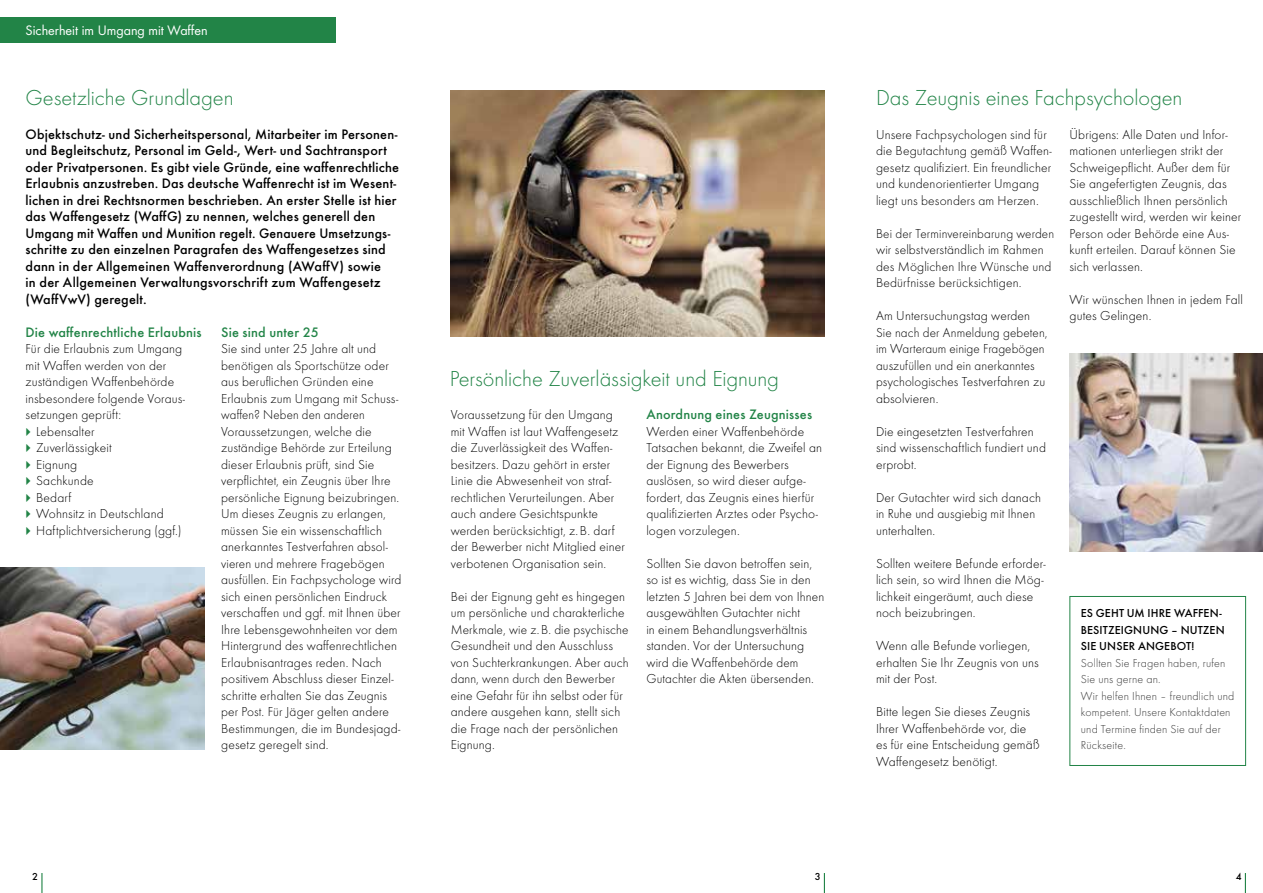
<style>
.page{position:relative;width:1263px;height:893px;background:#fff}
.page>*{position:absolute;margin:0;border:0;box-sizing:border-box;transform-origin:0 0}
.t1{font:300 22.5px "Futura";letter-spacing:-.005em;color:#228447}
.t2{font:500 14.25px/16.5px "Futura";letter-spacing:.015em;color:#000}
.t3{font:500 14.25px "Futura";letter-spacing:.015em;color:#228447}
.t4{font:14.25px "Futura Boo";color:#fff}
.t5{font:300 13.5px/16.5px "Futura";letter-spacing:.01em;color:#000}
.t6{font:300 12px/16.5px "Futura";letter-spacing:.015em;color:#393939}
.t7{font:500 12px/16.5px "Futura";letter-spacing:.01em;color:#000}
.t8{font:500 10.5px "Futura";color:#000}
</style>
<div class="page">
<div style="left:0;top:17px;width:336px;height:25px;background:#228447"></div>
<div style="left:1069px;top:596px;width:177px;height:170px;border:1px solid #228447"></div>
<svg style="left:824px;top:873px;width:1px;height:20px"></svg>
<svg style="left:1245px;top:873px;width:1px;height:20px"></svg>
<img style="left:0;top:568px;width:204px;height:181px">
<img style="left:451px;top:90px;width:374px;height:247px">
<img style="left:1069px;top:353px;width:194px;height:198px">
<hr style="left:41px;top:873px;width:2px;height:20px;background:#228447">
<p class="t4" style="left:26px;top:20px;width:184px">Sicherheit im Umgang mit Waffen</p>
<h1 class="t1" style="left:26px;top:83px;width:210px">Gesetzliche Grundlagen</h1>
<p class="t2" style="left:26px;top:126px;width:375px">Objektschutz- und Sicherheitspersonal, Mitarbeiter im Personen&shy;und Begleitschutz, Personal im Geld-, Wert- und Sachtransport oder Privatpersonen. Es gibt viele Gründe, eine waffenrechtliche Erlaubnis anzustreben. Das deutsche Waffenrecht ist im Wesent&shy;lichen in drei Rechtsnormen beschrieben. An erster Stelle ist hier das Waffengesetz (WaffG) zu nennen, welches generell den Umgang mit Waffen und Munition regelt. Genauere Umsetzungs&shy;schritte zu den einzelnen Paragrafen des Waffengesetzes sind dann in der Allgemeinen Waffenverordnung (AWaffV) sowie<br>in der Allgemeinen Verwaltungsvorschrift zum Waffengesetz (WaffVwV) geregelt.</p>
<p class="t3" style="left:26px;top:324px;width:178px">Die waffenrechtliche Erlaubnis</p>
<p class="t5" style="left:26px;top:340px;width:158px">Für die Erlaubnis zum Umgang</p>
<p class="t5" style="left:26px;top:357px;width:142px">mit Waffen werden von der</p>
<p class="t5" style="left:26px;top:373px;width:150px">zuständigen Waffenbehörde</p>
<p class="t5" style="left:26px;top:390px;width:161px">insbesondere folgende Voraus-</p>
<p class="t5" style="left:26px;top:406px;width:97px">setzungen geprüft:</p>
<p class="t5" style="left:36px;top:423px;width:60px">Lebensalter</p>
<p class="t5" style="left:36px;top:439px;width:77px">Zuverlässigkeit</p>
<p class="t5" style="left:36px;top:456px;width:43px">Eignung</p>
<p class="t5" style="left:36px;top:472px;width:59px">Sachkunde</p>
<p class="t5" style="left:36px;top:489px;width:37px">Bedarf</p>
<p class="t5" style="left:36px;top:505px;width:129px">Wohnsitz in Deutschland</p>
<p class="t5" style="left:36px;top:522px;width:147px">Haftplichtversicherung (ggf.)</p>
<p class="t3" style="left:221px;top:324px;width:99px">Sie sind unter 25</p>
<p class="t5" style="left:221px;top:340px;width:182px">Sie sind unter 25 Jahre alt und benötigen als Sportschütze oder aus beruflichen Gründen eine<br>Erlaubnis zum Umgang mit Schuss&shy;waffen? Neben den anderen<br>Voraussetzungen, welche die zuständige Behörde zur Erteilung dieser Erlaubnis prüft, sind Sie verpflichtet, ein Zeugnis über Ihre persönliche Eignung beizubringen.<br>Um dieses Zeugnis zu erlangen, müssen Sie ein wissenschaftlich anerkanntes Testverfahren absol&shy;vieren und mehrere Fragebögen ausfüllen. Ein Fachpsychologe wird sich einen persönlichen Eindruck verschaffen und ggf. mit Ihnen über<br>Ihre Lebensgewohnheiten vor dem<br>Hintergrund des waffenrechtlichen<br>Erlaubnisantrages reden. Nach positivem Abschluss dieser Einzel&shy;schritte erhalten Sie das Zeugnis per Post. Für Jäger gelten andere<br>Bestimmungen, die im Bundesjagd&shy;gesetz geregelt sind.</p>
<h1 class="t1" style="left:450px;top:364px;width:331px">Persönliche Zuverlässigkeit und Eignung</h1>
<p class="t5" style="left:451px;top:406px;width:176px">Voraussetzung für den Umgang mit Waffen ist laut Waffengesetz die Zuverlässigkeit des Waffen&shy;besitzers. Dazu gehört in erster<br>Linie die Abwesenheit von straf&shy;rechtlichen Verurteilungen. Aber auch andere Gesichtspunkte werden berücksichtigt, z.B. darf der Bewerber nicht Mitglied einer verbotenen Organisation sein.</p>
<p class="t5" style="left:451px;top:588px;width:179px">Bei der Eignung geht es hingegen um persönliche und charakterliche<br>Merkmale, wie z.B. die psychische<br>Gesundheit und den Ausschluss von Suchterkrankungen. Aber auch dann, wenn durch den Bewerber eine Gefahr für ihn selbst oder für andere ausgehen kann, stellt sich die Frage nach der persönlichen<br>Eignung.</p>
<p class="t3" style="left:646px;top:406px;width:167px">Anordnung eines Zeugnisses</p>
<p class="t5" style="left:646px;top:423px;width:177px">Werden einer Waffenbehörde<br>Tatsachen bekannt, die Zweifel an der Eignung des Bewerbers auslösen, so wird dieser aufge&shy;fordert, das Zeugnis eines hierfür qualifizierten Arztes oder Psycho&shy;logen vorzulegen.</p>
<p class="t5" style="left:646px;top:555px;width:180px">Sollten Sie davon betroffen sein, so ist es wichtig, dass Sie in den letzten 5 Jahren bei dem von Ihnen ausgewählten Gutachter nicht<br>in einem Behandlungsverhältnis standen. Vor der Untersuchung wird die Waffenbehörde dem<br>Gutachter die Akten übersenden.</p>
<h1 class="t1" style="left:876px;top:83px;width:308px">Das Zeugnis eines Fachpsychologen</h1>
<p class="t5" style="left:876px;top:126px;width:177px">Unsere Fachpsychologen sind für die Begutachtung gemäß Waffen&shy;gesetz qualifiziert. Ein freundlicher und kundenorientierter Umgang liegt uns besonders am Herzen.</p>
<p class="t5" style="left:876px;top:225px;width:180px">Bei der Terminvereinbarung werden wir selbstverständlich im Rahmen des Möglichen Ihre Wünsche und Bedürfnisse berücksichtigen.</p>
<p class="t5" style="left:876px;top:307px;width:173px">Am Untersuchungstag werden<br>Sie nach der Anmeldung gebeten, im Warteraum einige Fragebögen auszufüllen und ein anerkanntes psychologisches Testverfahren zu absolvieren.</p>
<p class="t5" style="left:876px;top:423px;width:171px">Die eingesetzten Testverfahren sind wissenschaftlich fundiert und erprobt.</p>
<p class="t5" style="left:876px;top:489px;width:167px">Der Gutachter wird sich danach in Ruhe und ausgiebig mit Ihnen unterhalten.</p>
<p class="t5" style="left:876px;top:555px;width:171px">Sollten weitere Befunde erforder&shy;lich sein, so wird Ihnen die Mög&shy;lichkeit eingeräumt, auch diese noch beizubringen.</p>
<p class="t5" style="left:876px;top:637px;width:164px">Wenn alle Befunde vorliegen, erhalten Sie Ihr Zeugnis von uns mit der Post.</p>
<p class="t5" style="left:876px;top:703px;width:165px">Bitte legen Sie dieses Zeugnis<br>Ihrer Waffenbehörde vor, die es für eine Entscheidung gemäß<br>Waffengesetz benötigt.</p>
<p class="t5" style="left:1069px;top:126px;width:173px">Übrigens: Alle Daten und Infor&shy;mationen unterliegen strikt der<br>Schweigepflicht. Außer dem für<br>Sie angefertigten Zeugnis, das ausschließlich Ihnen persönlich zugestellt wird, werden wir keiner<br>Person oder Behörde eine Aus&shy;kunft erteilen. Darauf können Sie sich verlassen.</p>
<p class="t5" style="left:1069px;top:291px;width:175px">Wir wünschen Ihnen in jedem Fall gutes Gelingen.</p>
<p class="t7" style="left:1081px;top:605px;width:145px">ES GEHT UM IHRE WAFFEN-<br>BESITZEIGNUNG – NUTZEN<br>SIE UNSER ANGEBOT!</p>
<p class="t6" style="left:1081px;top:654px;width:155px">Sollten Sie Fragen haben, rufen<br>Sie uns gerne an.<br>Wir helfen Ihnen – freundlich und kompetent. Unsere Kontaktdaten und Termine finden Sie auf der<br>Rückseite.</p>
<p class="t8" style="left:32px;top:870px;width:7px">2</p>
<p class="t8" style="left:815px;top:870px;width:7px">3</p>
<p class="t8" style="left:1236px;top:870px;width:7px">4</p>
</div>
